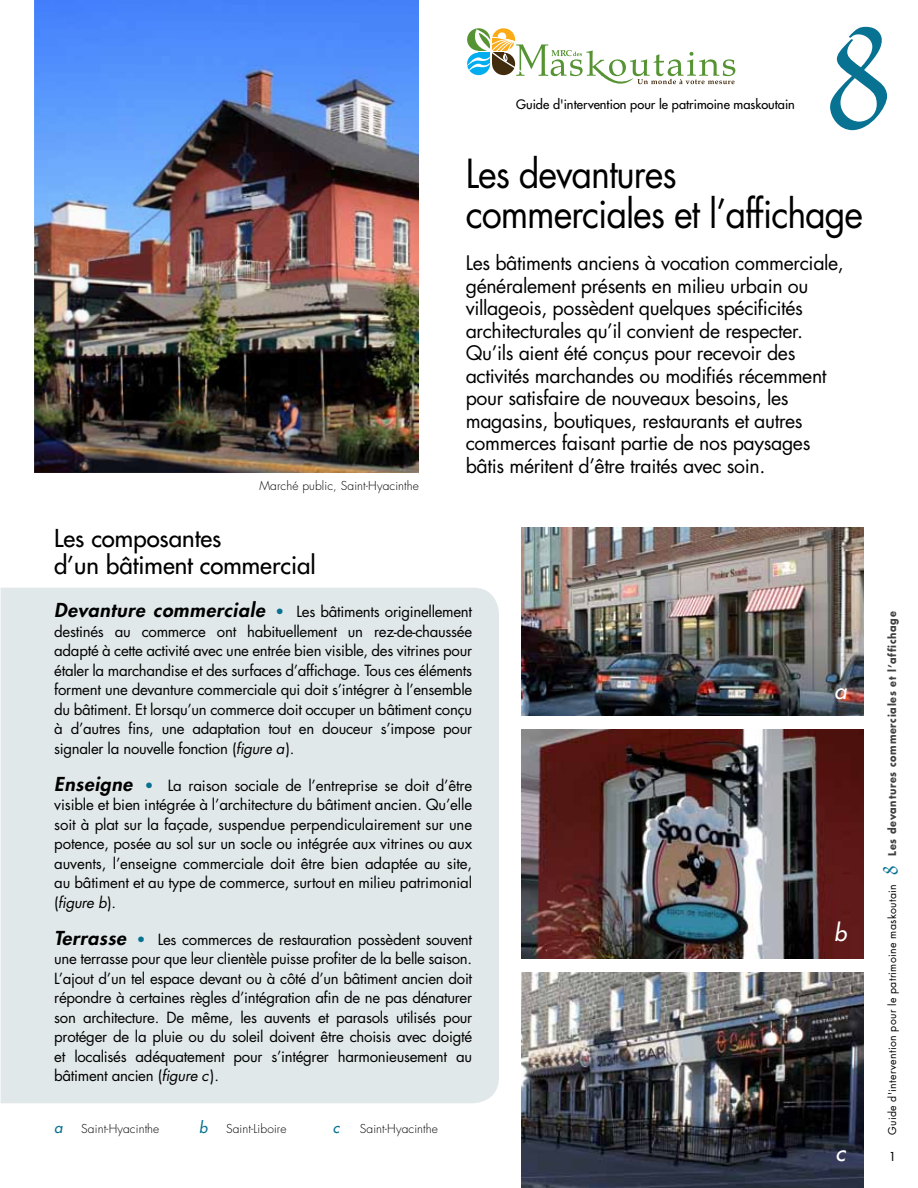
<style>
.page{position:relative;width:918px;height:1188px;background:#fff}
.page>*{position:absolute;margin:0;border:0;box-sizing:border-box;transform-origin:0 0}
.t1{font:157.5px "Duc De Berry LT Std";color:#077292}
.t2{font:39px/40.5px "Futura Std";letter-spacing:-.03em;color:#000;scale:.92 1}
.t3{font:500 24px/27px "Futura Std";color:#000}
.t4{font:italic 500 22.5px "Futura Std";color:#fff}
.t5{font:19.5px/22.5px "Futura Std";letter-spacing:-.02em;color:#000}
.t6{font:15px/19.5px "Futura Std";letter-spacing:-.02em;color:#000;text-align:justify}
.t7{font:italic 500 15px "Futura Std";color:#077292}
.t8{font:500 12.75px "Futura Std";color:#000}
.t9{font:300 12px "Futura Std";letter-spacing:.01em;color:#000}
.t10{font:500 12px "Futura Std";color:#000}
.t11{font:10.5px "Futura Std";letter-spacing:.03em;color:#000}
.s1{font-weight:800;font-style:italic;font-size:18.75px}
.s2{font-weight:500;color:#077292}
.s3{font-style:italic}
.s4{font-weight:500;font-style:italic;font-size:15px;color:#077292}
.s5{font-family:"Duc De Berry LT Std";font-size:22.5px;color:#077292}
.s6{font-weight:700;color:#414042}
</style>
<div class="page">
<div style="left:1px;top:588px;width:498px;height:515px;background:#e1e8e9"></div>
<img style="left:522px;top:527px;width:342px;height:189px">
<img style="left:522px;top:730px;width:342px;height:229px">
<img style="left:522px;top:972px;width:342px;height:216px">
<img style="left:34px;top:0;width:385px;height:473px">
<svg style="left:467px;top:29px;width:268px;height:56px"></svg>
<p class="t8" style="left:516px;top:96px;width:280px">Guide d'intervention pour le patrimoine maskoutain</p>
<h1 class="t1" style="left:826px;top:-21px;width:69px">8</h1>
<h2 class="t2" style="left:466px;top:154px;width:434px">Les devantures commerciales et l’affichage</h2>
<p class="t9" style="left:259px;top:479px;width:161px">Marché public, Saint-Hyacinthe</p>
<p class="t5" style="left:466px;top:252px;width:380px">Les bâtiments anciens à vocation commerciale, généralement présents en milieu urbain ou villageois, possèdent quelques spécificités architecturales qu’il convient de respecter.<br>Qu’ils aient été conçus pour recevoir des activités marchandes ou modifiés récemment pour satisfaire de nouveaux besoins, les magasins, boutiques, restaurants et autres commerces faisant partie de nos paysages bâtis méritent d’être traités avec soin.</p>
<h3 class="t3" style="left:54px;top:525px;width:263px">Les composantes<br>d’un bâtiment commercial</h3>
<p class="t6" style="left:54px;top:602px;width:419px"><span class="s1">Devanture commerciale</span> <span class="s2">•</span> Les bâtiments originellement destinés au commerce ont habituellement un rez-de-chaussée adapté à cette activité avec une entrée bien visible, des vitrines pour étaler la marchandise et des surfaces d’affichage. Tous ces éléments forment une devanture commerciale qui doit s’intégrer à l’ensemble du bâtiment. Et lorsqu’un commerce doit occuper un bâtiment conçu à d’autres fins, une adaptation tout en douceur s’impose pour signaler la nouvelle fonction (<span class="s3">figure a</span>).</p>
<p class="t6" style="left:54px;top:776px;width:419px"><span class="s1">Enseigne</span> <span class="s2">•</span> La raison sociale de l’entreprise se doit d’être visible et bien intégrée à l’architecture du bâtiment ancien. Qu’elle soit à plat sur la façade, suspendue perpendiculairement sur une potence, posée au sol sur un socle ou intégrée aux vitrines ou aux auvents, l’enseigne commerciale doit être bien adaptée au site, au bâtiment et au type de commerce, surtout en milieu patrimonial (<span class="s3">figure b</span>).</p>
<p class="t6" style="left:54px;top:930px;width:419px"><span class="s1">Terrasse</span> <span class="s2">•</span> Les commerces de restauration possèdent souvent une terrasse pour que leur clientèle puisse profiter de la belle saison.<br>L’ajout d’un tel espace devant ou à côté d’un bâtiment ancien doit répondre à certaines règles d’intégration afin de ne pas dénaturer son architecture. De même, les auvents et parasols utilisés pour protéger de la pluie ou du soleil doivent être choisis avec doigté et localisés adéquatement pour s’intégrer harmonieusement au bâtiment ancien (<span class="s3">figure c</span>).</p>
<p class="t9" style="left:54px;top:1122px;width:107px"><span class="s4">a</span> Saint-Hyacinthe</p>
<p class="t9" style="left:199px;top:1122px;width:89px"><span class="s4">b</span> Saint-Liboire</p>
<p class="t7" style="left:333px;top:1118px;width:8px">c</p>
<p class="t9" style="left:360px;top:1122px;width:80px">Saint-Hyacinthe</p>
<h3 class="t4" style="left:834px;top:676px;width:14px">a</h3>
<h3 class="t4" style="left:834px;top:918px;width:14px">b</h3>
<h3 class="t4" style="left:835px;top:1138px;width:11px">c</h3>
<p class="t11" style="left:886px;top:1135px;width:525px;rotate:-90deg">Guide d'intervention pour le patrimoine maskoutain <span class="s5">8</span> <span class="s6">Les devantures commerciales et l’affichage</span></p>
<p class="t10" style="left:889px;top:1149px;width:8px">1</p>
</div>
